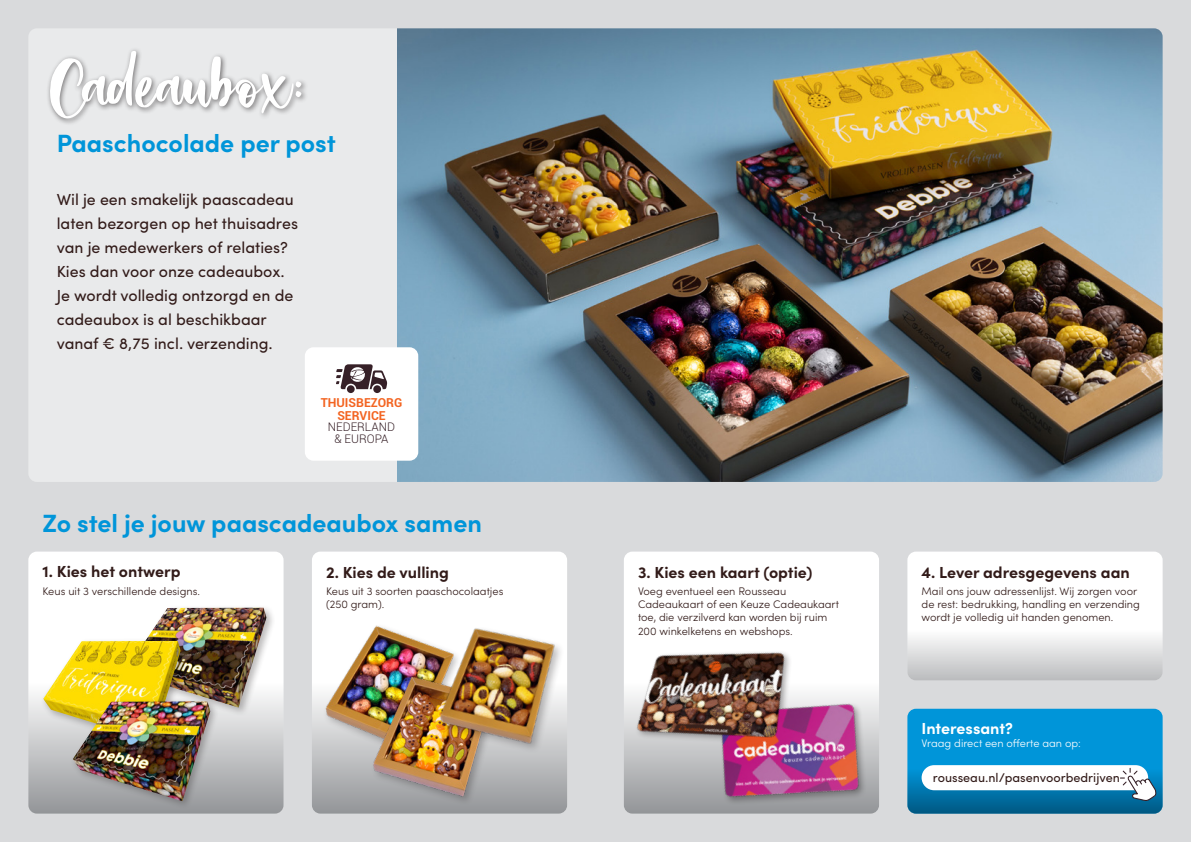
<style>
.page{position:relative;width:1191px;height:842px;background:#d9dadc}
.page>*{position:absolute;margin:0;border:0;box-sizing:border-box;transform-origin:0 0}
.t1{font:55px "Briasantika";color:#fff}
.t2{font:700 25px "Sofia Pro";color:#0095d9}
.t3{font:16px/24px "Sofia Pro";color:#321b19}
.t4{font:700 16px "Sofia Pro";color:#321b19}
.t5{font:700 16px "Sofia Pro";letter-spacing:-.005em;color:#fff}
.t6{font:12.7px "Sofia Pro";color:#321b19}
.t7{font:700 12.3px/12.6px "Roboto";color:#f36421;text-align:center}
.t8{font:300 11.8px/11.7px "Roboto";color:#362027;text-align:center}
.t9{font:300 11px/13.2px "Sofia Pro";color:#321b19}
.t10{font:300 11px "Sofia Pro";color:#fff}
</style>
<div class="page">
<svg style="left:28px;top:552px;width:255px;height:262px;background:#e4e5e5"></svg>
<svg style="left:312px;top:552px;width:255px;height:262px;background:#e0e0e1"></svg>
<div style="left:624px;top:552px;width:255px;height:262px;background:#fff;border-radius:9px"></div>
<svg style="left:907px;top:552px;width:255px;height:128px;fill:#fff"></svg>
<img style="left:397px;top:28px;width:765px;height:454px">
<div style="left:29px;top:29px;width:368px;height:453px;background:#e9eaeb"></div>
<div style="left:126px;top:604px;width:149px;height:112px;background:#231f20;opacity:.3"></div>
<img style="left:129px;top:608px;width:137px;height:100px">
<div style="left:40px;top:638px;width:150px;height:111px;background:#231f20;opacity:.3"></div>
<img style="left:43px;top:641px;width:138px;height:100px">
<div style="left:70px;top:698px;width:149px;height:111px;background:#231f20;opacity:.3"></div>
<img style="left:73px;top:701px;width:137px;height:100px">
<div style="left:46px;top:47px;width:262px;height:78px;background:#231f20;opacity:.6"></div>
<img style="left:693px;top:694px;width:186px;height:120px">
<img style="left:624px;top:652px;width:202px;height:150px">
<div style="left:305px;top:347px;width:113px;height:114px;background:#fff;border-radius:9px"></div>
<div style="left:347px;top:385px;width:8px;height:8px;background:#362027;border-radius:50%"></div>
<div style="left:373px;top:385px;width:8px;height:8px;background:#362027;border-radius:50%"></div>
<svg style="left:336px;top:364px;width:51px;height:25px"></svg>
<div style="left:907px;top:709px;width:255px;height:105px;background:#0095d9;border-radius:9px"></div>
<svg style="left:907px;top:723px;width:255px;height:91px"></svg>
<div style="left:921px;top:765px;width:227px;height:25px;background:#fff;border-radius:13px"></div>
<svg style="left:1120px;top:768px;width:37px;height:33px"></svg>
<img style="left:316px;top:615px;width:109px;height:141px">
<div style="left:370px;top:674px;width:130px;height:131px;background:#9c9ea0"></div>
<img style="left:364px;top:669px;width:136px;height:130px">
<div style="left:437px;top:625px;width:128px;height:129px;background:#231f20;opacity:.3"></div>
<img style="left:425px;top:606px;width:142px;height:141px">
<p class="t1" style="left:50px;top:43px;width:255px">Cadeaubox:</p>
<p class="t2" style="left:57px;top:124px;width:280px">Paaschocolade per post</p>
<p class="t3" style="left:57px;top:186px;width:239px">Wil je een smakelijk paascadeau</p>
<p class="t3" style="left:57px;top:210px;width:243px">laten bezorgen op het thuisadres</p>
<p class="t3" style="left:57px;top:234px;width:233px">van je medewerkers of relaties?</p>
<p class="t3" style="left:57px;top:258px;width:230px">Kies dan voor onze cadeaubox.</p>
<p class="t3" style="left:57px;top:282px;width:238px">Je wordt volledig ontzorgd en de cadeaubox is al beschikbaar</p>
<p class="t3" style="left:57px;top:330px;width:218px">vanaf € 8,75 incl. verzending.</p>
<p class="t7" style="left:321px;top:396px;width:83px">THUISBEZORG<br>SERVICE</p>
<p class="t8" style="left:328px;top:421px;width:69px">NEDERLAND &amp; EUROPA</p>
<p class="t2" style="left:43px;top:504px;width:441px">Zo stel je jouw paascadeaubox samen</p>
<p class="t4" style="left:43px;top:559px;width:140px">1. Kies het ontwerp</p>
<p class="t9" style="left:43px;top:583px;width:159px">Keus uit 3 verschillende designs.</p>
<p class="t4" style="left:326px;top:560px;width:124px">2. Kies de vulling</p>
<p class="t9" style="left:326px;top:584px;width:179px">Keus uit 3 soorten paaschocolaatjes</p>
<p class="t9" style="left:326px;top:597px;width:60px">(250 gram).</p>
<p class="t4" style="left:638px;top:560px;width:176px">3. Kies een kaart (optie)</p>
<p class="t9" style="left:638px;top:584px;width:202px">Voeg eventueel een Rousseau Cadeaukaart of een Keuze Cadeaukaart toe, die verzilverd kan worden bij ruim 200 winkelketens en webshops.</p>
<p class="t4" style="left:921px;top:560px;width:210px">4. Lever adresgegevens aan</p>
<p class="t9" style="left:921px;top:584px;width:220px">Mail ons jouw adressenlijst. Wij zorgen voor de rest: bedrukking, handling en verzending wordt je volledig uit handen genomen.</p>
<p class="t5" style="left:921px;top:716px;width:93px">Interessant?</p>
<p class="t10" style="left:921px;top:735px;width:161px">Vraag direct een offerte aan op:</p>
<p class="t6" style="left:932px;top:768px;width:189px">rousseau.nl/pasenvoorbedrijven</p>
</div>
